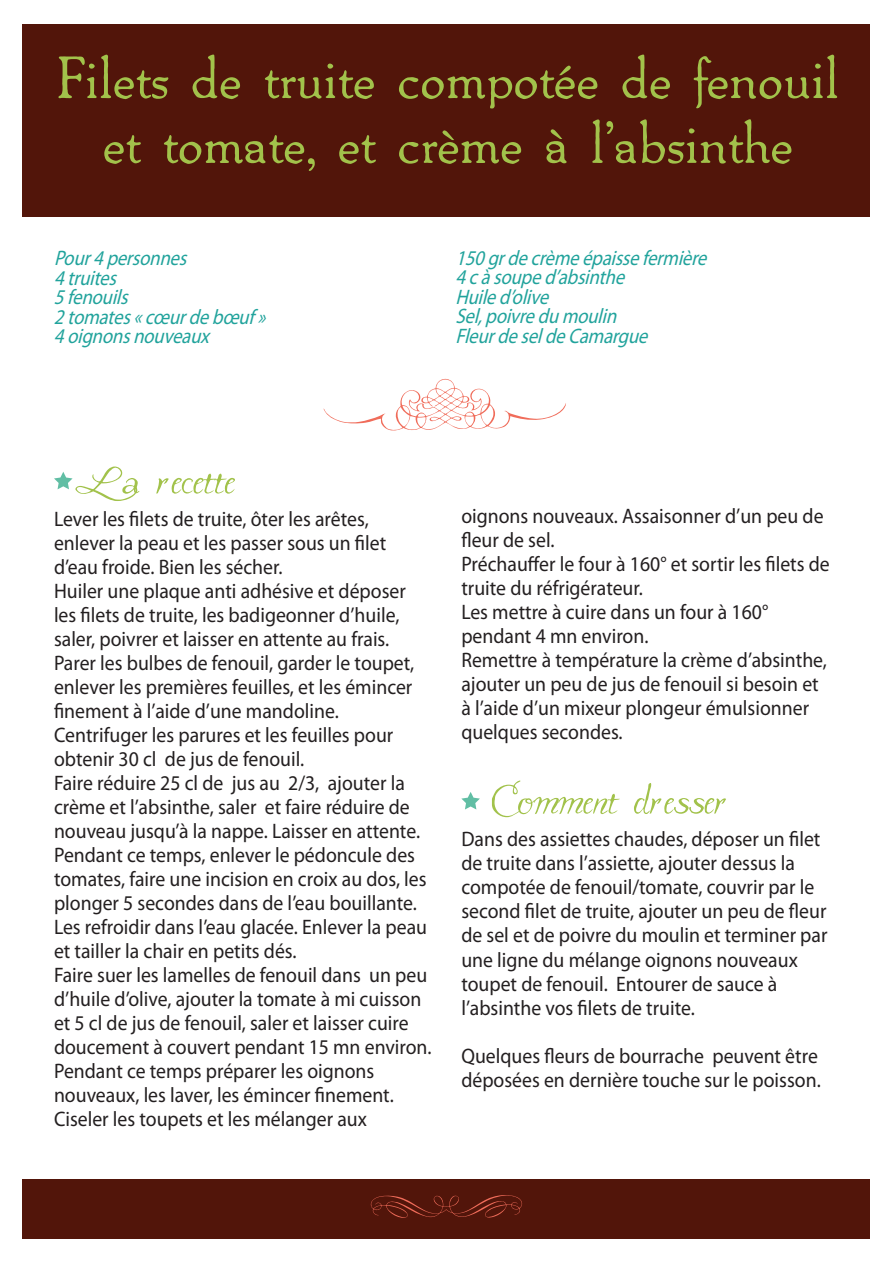
<style>
.page{position:relative;width:893px;height:1263px;background:#fff}
.page>*{position:absolute;margin:0;border:0;box-sizing:border-box;transform-origin:0 0}
.t1{font:54px/64.8px "Packard Antique";color:#a2c24b;text-align:center}
.t2{font:49.5px "Pavane";color:#a2c24b;scale:1.17 1}
.t3{font:49.5px "Pavane";color:#a2c24b;scale:1.23 1}
.t4{font:21px/24px "Myriad Pro";color:#231f20;scale:.94 1}
.t5{font:italic 21px/19.5px "Myriad Pro";color:#21a39c;scale:.89 1}
.s1{font-size:52.5px}
</style>
<div class="page">
<svg style="left:54px;top:472px;width:19px;height:17px"></svg>
<svg style="left:461px;top:792px;width:19px;height:17px"></svg>
<div style="left:23px;top:24px;width:847px;height:193px;background:#52150a"></div>
<div style="left:23px;top:1179px;width:847px;height:60px;background:#52150a"></div>
<svg style="left:324px;top:379px;width:242px;height:52px"></svg>
<svg style="left:371px;top:1195px;width:151px;height:23px"></svg>
<p class="t1" style="left:55px;top:43px;width:784px">Filets de truite compotée de fenouil et tomate, et crème à l’absinthe</p>
<p class="t5" style="left:54px;top:248px;width:246px">Pour4personnes<br>4truites<br>5fenouils<br>2tomates«cœurdebœuf»<br>4oignonsnouveaux</p>
<p class="t5" style="left:455px;top:247px;width:290px">150grdecrèmeépaissefermière<br>4càsouped’absinthe<br>Huiled’olive<br>Sel,poivredumoulin<br>FleurdeseldeCamargue</p>
<p class="t3" style="left:75px;top:453px;width:131px"><span class="s1">L</span>a recette</p>
<p class="t4" style="left:54px;top:507px;width:403px">Lever les filets de truite, ôter les arêtes, enlever la peau et les passer sous un filet d’eau froide. Bien les sécher.<br>Huiler une plaque anti adhésive et déposer les filets de truite, les badigeonner d’huile, saler, poivrer et laisser en attente au frais.<br>Parer les bulbes de fenouil, garder le toupet, enlever les premières feuilles, et les émincer finement à l’aide d’une mandoline.<br>Centrifuger les parures et les feuilles pour obtenir 30 cl de jus de fenouil.<br>Faire réduire 25 cl de jus au 2/3, ajouter la crème et l’absinthe, saler et faire réduire de nouveau jusqu’à la nappe. Laisser en attente.<br>Pendant ce temps, enlever le pédoncule des tomates, faire une incision en croix au dos, les plonger 5 secondes dans de l’eau bouillante.<br>Les refroidir dans l’eau glacée. Enlever la peau et tailler la chair en petits dés.<br>Faire suer les lamelles de fenouil dans un peu d’huile d’olive, ajouter la tomate à mi cuisson et 5 cl de jus de fenouil, saler et laisser cuire doucement à couvert pendant 15 mn environ.<br>Pendant ce temps préparer les oignons nouveaux, les laver, les émincer finement.<br>Ciseler les toupets et les mélanger aux</p>
<p class="t4" style="left:461px;top:504px;width:393px">oignons nouveaux. Assaisonner d’un peu de fleur de sel.<br>Préchauffer le four à 160° et sortir les filets de truite du réfrigérateur.<br>Les mettre à cuire dans un four à 160° pendant 4 mn environ.<br>Remettre à température la crème d’absinthe, ajouter un peu de jus de fenouil si besoin et à l’aide d’un mixeur plongeur émulsionner quelques secondes.</p>
<p class="t2" style="left:491px;top:773px;width:201px">Comment dresser</p>
<p class="t4" style="left:461px;top:827px;width:391px">Dans des assiettes chaudes, déposer un filet de truite dans l’assiette, ajouter dessus la compotée de fenouil/tomate, couvrir par le second filet de truite, ajouter un peu de fleur de sel et de poivre du moulin et terminer par une ligne du mélange oignons nouveaux toupet de fenouil. Entourer de sauce à l’absinthe vos filets de truite.</p>
<p class="t4" style="left:461px;top:1043px;width:384px">Quelques fleurs de bourrache peuvent être déposées en dernière touche sur le poisson.</p>
</div>
